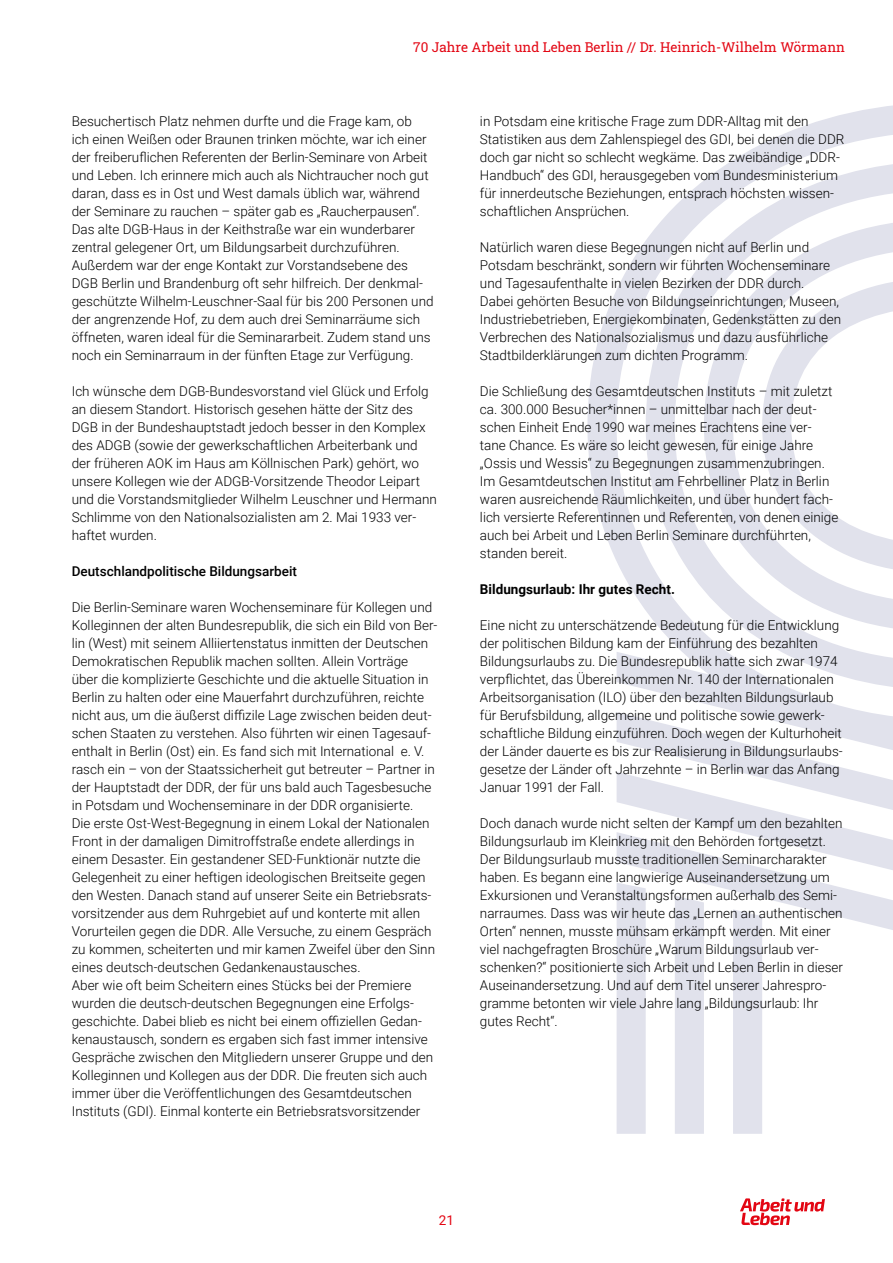
<style>
.page{position:relative;width:893px;height:1263px;background:#fff}
.page>*{position:absolute;margin:0;border:0;box-sizing:border-box;transform-origin:0 0}
.t1{font:300 13.5px/18px "Roboto";color:#000}
.t2{font:13.5px "Roboto Slab";color:#e30613}
.t3{font:500 13.5px "Roboto";color:#000}
.t4{font:700 13.5px "Roboto";color:#000}
.t5{font:13.5px "Roboto";color:#e30613}
</style>
<div class="page">
<svg style="left:740px;top:1198px;width:85px;height:27px"></svg>
<svg style="left:800px;top:907px;width:93px;height:23px"></svg>
<svg style="left:617px;top:847px;width:276px;height:60px"></svg>
<div style="left:617px;top:883px;width:29px;height:251px;background:#e1e2ec"></div>
<div style="left:675px;top:895px;width:29px;height:239px;background:#e1e2ec"></div>
<div style="left:733px;top:909px;width:29px;height:225px;background:#e1e2ec"></div>
<svg style="left:587px;top:105px;width:306px;height:742px"></svg>
<p class="t2" style="left:413px;top:37px;width:433px">70 Jahre Arbeit und Leben Berlin // Dr. Heinrich-Wilhelm Wörmann</p>
<p class="t1" style="left:72px;top:112px;width:363px">Besuchertisch Platz nehmen durfte und die Frage kam, ob<br>ich einen Weißen oder Braunen trinken möchte, war ich einer der freiberuflichen Referenten der Berlin-Seminare von Arbeit und Leben. Ich erinnere mich auch als Nichtraucher noch gut daran, dass es in Ost und West damals üblich war, während der Seminare zu rauchen – später gab es „Raucherpausen“.<br>Das alte DGB-Haus in der Keithstraße war ein wunderbarer zentral gelegener Ort, um Bildungsarbeit durchzuführen.<br>Außerdem war der enge Kontakt zur Vorstandsebene des DGB Berlin und Brandenburg oft sehr hilfreich. Der denkmal&shy;geschützte Wilhelm-Leuschner-Saal für bis 200 Personen und der angrenzende Hof, zu dem auch drei Seminarräume sich öffneten, waren ideal für die Seminararbeit. Zudem stand uns noch ein Seminarraum in der fünften Etage zur Verfügung.</p>
<p class="t1" style="left:72px;top:382px;width:367px">Ich wünsche dem DGB-Bundesvorstand viel Glück und Erfolg an diesem Standort. Historisch gesehen hätte der Sitz des DGB in der Bundeshauptstadt jedoch besser in den Komplex des ADGB (sowie der gewerkschaftlichen Arbeiterbank und der früheren AOK im Haus am Köllnischen Park) gehört, wo unsere Kollegen wie der ADGB-Vorsitzende Theodor Leipart und die Vorstandsmitglieder Wilhelm Leuschner und Hermann Schlimme von den Nationalsozialisten am 2. Mai 1933 ver&shy;haftet wurden.</p>
<p class="t3" style="left:72px;top:562px;width:227px">Deutschlandpolitische Bildungsarbeit</p>
<p class="t1" style="left:72px;top:598px;width:367px">Die Berlin-Seminare waren Wochenseminare für Kollegen und Kolleginnen der alten Bundesrepublik, die sich ein Bild von Ber&shy;lin (West) mit seinem Alliiertenstatus inmitten der Deutschen Demokratischen Republik machen sollten. Allein Vorträge über die komplizierte Geschichte und die aktuelle Situation in Berlin zu halten oder eine Mauerfahrt durchzuführen, reichte nicht aus, um die äußerst diffizile Lage zwischen beiden deut&shy;schen Staaten zu verstehen. Also führten wir einen Tagesauf&shy;enthalt in Berlin (Ost) ein. Es fand sich mit International e. V. rasch ein – von der Staatssicherheit gut betreuter – Partner in der Hauptstadt der DDR, der für uns bald auch Tagesbesuche in Potsdam und Wochenseminare in der DDR organisierte.<br>Die erste Ost-West-Begegnung in einem Lokal der Nationalen Front in der damaligen Dimitroffstraße endete allerdings in einem Desaster. Ein gestandener SED-Funktionär nutzte die Gelegenheit zu einer heftigen ideologischen Breitseite gegen den Westen. Danach stand auf unserer Seite ein Betriebsrats&shy;vorsitzender aus dem Ruhrgebiet auf und konterte mit allen Vorurteilen gegen die DDR. Alle Versuche, zu einem Gespräch zu kommen, scheiterten und mir kamen Zweifel über den Sinn eines deutsch-deutschen Gedankenaustausches.<br>Aber wie oft beim Scheitern eines Stücks bei der Premiere wurden die deutsch-deutschen Begegnungen eine Erfolgs&shy;geschichte. Dabei blieb es nicht bei einem offiziellen Gedan&shy;kenaustausch, sondern es ergaben sich fast immer intensive Gespräche zwischen den Mitgliedern unserer Gruppe und den Kolleginnen und Kollegen aus der DDR. Die freuten sich auch immer über die Veröffentlichungen des Gesamtdeutschen Instituts (GDI). Einmal konterte ein Betriebsratsvorsitzender</p>
<p class="t1" style="left:480px;top:111px;width:366px">in Potsdam eine kritische Frage zum DDR-Alltag mit den Statistiken aus dem Zahlenspiegel des GDI, bei denen die DDR doch gar nicht so schlecht wegkäme. Das zweibändige „DDR-Handbuch“ des GDI, herausgegeben vom Bundesministerium für innerdeutsche Beziehungen, entsprach höchsten wissen&shy;schaftlichen Ansprüchen.</p>
<p class="t1" style="left:480px;top:237px;width:363px">Natürlich waren diese Begegnungen nicht auf Berlin und Potsdam beschränkt, sondern wir führten Wochenseminare und Tagesaufenthalte in vielen Bezirken der DDR durch.<br>Dabei gehörten Besuche von Bildungseinrichtungen, Museen, Industriebetrieben, Energiekombinaten, Gedenkstätten zu den Verbrechen des Nationalsozialismus und dazu ausführliche Stadtbilderklärungen zum dichten Programm.</p>
<p class="t1" style="left:480px;top:381px;width:360px">Die Schließung des Gesamtdeutschen Instituts – mit zuletzt ca. 300.000 Besucher*innen – unmittelbar nach der deut&shy;schen Einheit Ende 1990 war meines Erachtens eine ver&shy;tane Chance. Es wäre so leicht gewesen, für einige Jahre „Ossis und Wessis“ zu Begegnungen zusammenzubringen.<br>Im Gesamtdeutschen Institut am Fehrbelliner Platz in Berlin waren ausreichende Räumlichkeiten, und über hundert fach&shy;lich versierte Referentinnen und Referenten, von denen einige auch bei Arbeit und Leben Berlin Seminare durchführten, standen bereit.</p>
<p class="t4" style="left:480px;top:579px;width:196px">Bildungsurlaub: Ihr gutes Recht.</p>
<p class="t1" style="left:480px;top:615px;width:364px">Eine nicht zu unterschätzende Bedeutung für die Entwicklung der politischen Bildung kam der Einführung des bezahlten Bildungsurlaubs zu. Die Bundesrepublik hatte sich zwar 1974 verpflichtet, das Übereinkommen Nr. 140 der Internationalen Arbeitsorganisation (ILO) über den bezahlten Bildungsurlaub für Berufsbildung, allgemeine und politische sowie gewerk&shy;schaftliche Bildung einzuführen. Doch wegen der Kulturhoheit der Länder dauerte es bis zur Realisierung in Bildungsurlaubs&shy;gesetze der Länder oft Jahrzehnte – in Berlin war das Anfang Januar 1991 der Fall.</p>
<p class="t1" style="left:480px;top:813px;width:365px">Doch danach wurde nicht selten der Kampf um den bezahlten Bildungsurlaub im Kleinkrieg mit den Behörden fortgesetzt.<br>Der Bildungsurlaub musste traditionellen Seminarcharakter haben. Es begann eine langwierige Auseinandersetzung um Exkursionen und Veranstaltungsformen außerhalb des Semi&shy;narraumes. Dass was wir heute das „Lernen an authentischen Orten“ nennen, musste mühsam erkämpft werden. Mit einer viel nachgefragten Broschüre „Warum Bildungsurlaub ver&shy;schenken?“ positionierte sich Arbeit und Leben Berlin in dieser Auseinandersetzung. Und auf dem Titel unserer Jahrespro&shy;gramme betonten wir viele Jahre lang „Bildungsurlaub: Ihr gutes Recht“.</p>
<p class="t5" style="left:439px;top:1211px;width:17px">21</p>
</div>
